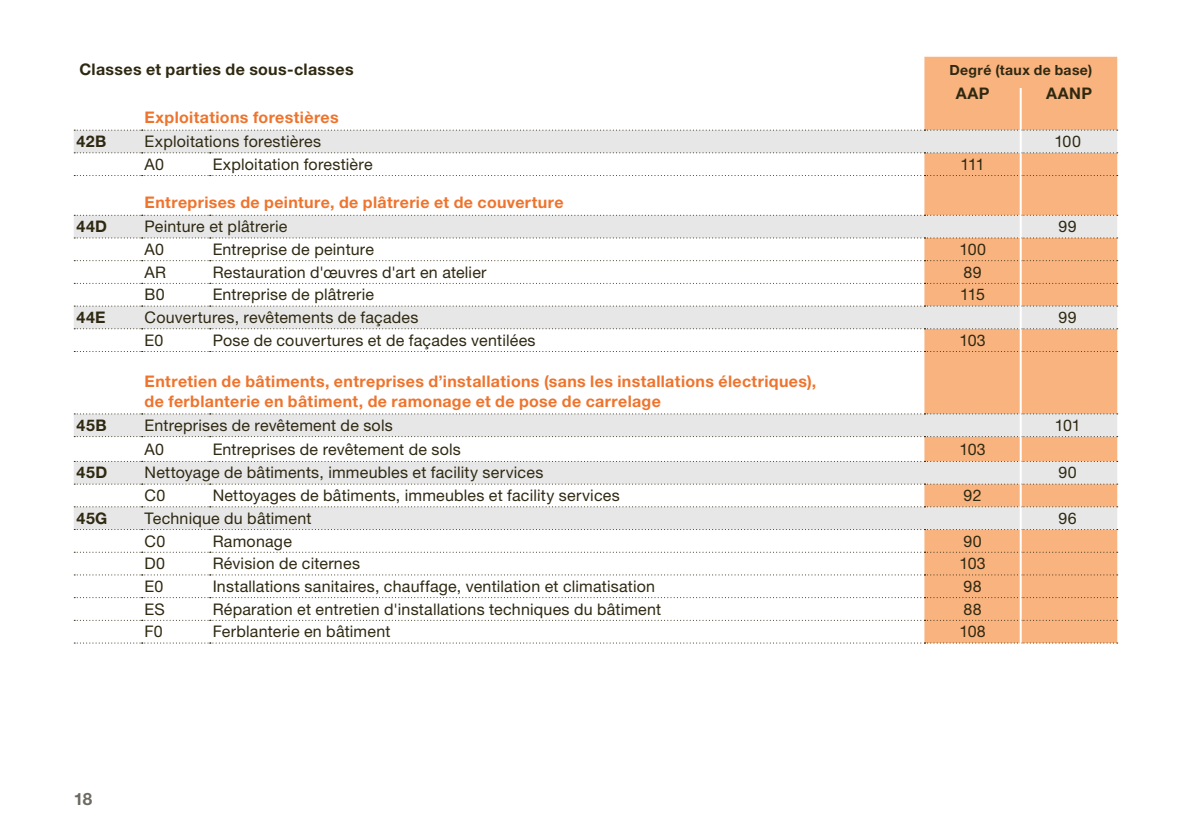
<style>
.page{position:relative;width:1191px;height:840px;background:#fff}
.page>*{position:absolute;margin:0;border:0;box-sizing:border-box;transform-origin:0 0}
.t1{font:700 17px "Helvetica Neue LT Std";color:#6d6a63}
.t2{font:16px "Helvetica Neue LT Std";letter-spacing:.015em;color:#2f2912}
.t3{font:700 16px/20px "Helvetica Neue LT Std";letter-spacing:.025em;color:#ee742d}
.t4{font:700 16px "Helvetica Neue LT Std";letter-spacing:.025em;color:#2f2912}
.t5{font:700 14px "Helvetica Neue LT Std";letter-spacing:.025em;color:#2f2912}
</style>
<div class="page">
<div style="left:924px;top:57px;width:193px;height:585px;background:#f8b37f"></div>
<svg style="left:74px;top:130px;width:1043px;height:398px"></svg>
<svg style="left:74px;top:574px;width:1043px;height:1px"></svg>
<svg style="left:924px;top:596px;width:193px;height:1px"></svg>
<svg style="left:74px;top:619px;width:1043px;height:1px"></svg>
<svg style="left:74px;top:642px;width:1043px;height:1px"></svg>
<svg style="left:74px;top:129px;width:1043px;height:1px"></svg>
<svg style="left:74px;top:152px;width:1043px;height:1px"></svg>
<svg style="left:74px;top:215px;width:1043px;height:1px"></svg>
<svg style="left:74px;top:237px;width:1043px;height:1px"></svg>
<svg style="left:74px;top:305px;width:1043px;height:1px"></svg>
<svg style="left:74px;top:328px;width:1043px;height:1px"></svg>
<svg style="left:74px;top:413px;width:1043px;height:1px"></svg>
<svg style="left:74px;top:436px;width:1043px;height:1px"></svg>
<svg style="left:74px;top:460px;width:1043px;height:1px"></svg>
<svg style="left:74px;top:483px;width:1043px;height:1px"></svg>
<svg style="left:74px;top:506px;width:1043px;height:1px"></svg>
<svg style="left:74px;top:528px;width:1043px;height:1px"></svg>
<svg style="left:74px;top:260px;width:1043px;height:1px"></svg>
<svg style="left:74px;top:283px;width:1043px;height:1px"></svg>
<svg style="left:74px;top:551px;width:1043px;height:1px"></svg>
<svg style="left:74px;top:175px;width:1043px;height:1px"></svg>
<svg style="left:74px;top:351px;width:1043px;height:1px"></svg>
<hr style="left:1019px;top:88px;width:2px;height:663px;background:#fff">
<p class="t4" style="left:79px;top:59px;width:276px">Classes et parties de sous-classes</p>
<p class="t5" style="left:949px;top:61px;width:144px">Degré (taux de base)</p>
<p class="t4" style="left:955px;top:83px;width:35px">AAP</p>
<p class="t4" style="left:1046px;top:83px;width:48px">AANP</p>
<p class="t3" style="left:145px;top:107px;width:196px">Exploitations forestières</p>
<p class="t4" style="left:77px;top:131px;width:31px">42B</p>
<p class="t2" style="left:145px;top:132px;width:178px">Exploitations forestières</p>
<p class="t2" style="left:1054px;top:132px;width:28px">100</p>
<p class="t2" style="left:145px;top:154px;width:21px">A0</p>
<p class="t2" style="left:213px;top:154px;width:161px">Exploitation forestière</p>
<p class="t2" style="left:960px;top:154px;width:26px">111</p>
<p class="t3" style="left:145px;top:192px;width:420px">Entreprises de peinture, de plâtrerie et de couverture</p>
<p class="t4" style="left:77px;top:216px;width:32px">44D</p>
<p class="t2" style="left:145px;top:217px;width:144px">Peinture et plâtrerie</p>
<p class="t2" style="left:1058px;top:217px;width:20px">99</p>
<p class="t2" style="left:145px;top:240px;width:21px">A0</p>
<p class="t2" style="left:213px;top:240px;width:163px">Entreprise de peinture</p>
<p class="t2" style="left:959px;top:240px;width:28px">100</p>
<p class="t2" style="left:145px;top:262px;width:23px">AR</p>
<p class="t2" style="left:213px;top:262px;width:275px">Restauration d'œuvres d'art en atelier</p>
<p class="t2" style="left:963px;top:262px;width:20px">89</p>
<p class="t2" style="left:145px;top:285px;width:22px">B0</p>
<p class="t2" style="left:213px;top:285px;width:163px">Entreprise de plâtrerie</p>
<p class="t2" style="left:960px;top:285px;width:26px">115</p>
<p class="t4" style="left:77px;top:307px;width:31px">44E</p>
<p class="t2" style="left:145px;top:308px;width:275px">Couvertures, revêtements de façades</p>
<p class="t2" style="left:1058px;top:308px;width:20px">99</p>
<p class="t2" style="left:145px;top:330px;width:20px">E0</p>
<p class="t2" style="left:213px;top:330px;width:324px">Pose de couvertures et de façades ventilées</p>
<p class="t2" style="left:959px;top:330px;width:28px">103</p>
<p class="t3" style="left:145px;top:370px;width:673px">Entretien de bâtiments, entreprises d’installations (sans les installations électriques), de ferblanterie en bâtiment, de ramonage et de pose de carrelage</p>
<p class="t4" style="left:77px;top:415px;width:32px">45B</p>
<p class="t2" style="left:145px;top:415px;width:250px">Entreprises de revêtement de sols</p>
<p class="t2" style="left:1054px;top:415px;width:27px">101</p>
<p class="t2" style="left:145px;top:439px;width:21px">A0</p>
<p class="t2" style="left:213px;top:439px;width:250px">Entreprises de revêtement de sols</p>
<p class="t2" style="left:959px;top:439px;width:28px">103</p>
<p class="t4" style="left:77px;top:462px;width:32px">45D</p>
<p class="t2" style="left:145px;top:463px;width:400px">Nettoyage de bâtiments, immeubles et facility services</p>
<p class="t2" style="left:1058px;top:463px;width:20px">90</p>
<p class="t2" style="left:145px;top:485px;width:22px">C0</p>
<p class="t2" style="left:213px;top:485px;width:408px">Nettoyages de bâtiments, immeubles et facility services</p>
<p class="t2" style="left:963px;top:485px;width:19px">92</p>
<p class="t4" style="left:77px;top:508px;width:32px">45G</p>
<p class="t2" style="left:145px;top:508px;width:168px">Technique du bâtiment</p>
<p class="t2" style="left:1058px;top:508px;width:20px">96</p>
<p class="t2" style="left:145px;top:531px;width:22px">C0</p>
<p class="t2" style="left:213px;top:531px;width:81px">Ramonage</p>
<p class="t2" style="left:963px;top:531px;width:20px">90</p>
<p class="t2" style="left:145px;top:553px;width:22px">D0</p>
<p class="t2" style="left:213px;top:553px;width:149px">Révision de citernes</p>
<p class="t2" style="left:959px;top:553px;width:28px">103</p>
<p class="t2" style="left:145px;top:576px;width:20px">E0</p>
<p class="t2" style="left:213px;top:576px;width:444px">Installations sanitaires, chauffage, ventilation et climatisation</p>
<p class="t2" style="left:963px;top:576px;width:20px">98</p>
<p class="t2" style="left:145px;top:599px;width:22px">ES</p>
<p class="t2" style="left:213px;top:599px;width:450px">Réparation et entretien d'installations techniques du bâtiment</p>
<p class="t2" style="left:963px;top:599px;width:20px">88</p>
<p class="t2" style="left:145px;top:621px;width:20px">F0</p>
<p class="t2" style="left:213px;top:621px;width:179px">Ferblanterie en bâtiment</p>
<p class="t2" style="left:959px;top:621px;width:28px">108</p>
<p class="t1" style="left:74px;top:787px;width:20px">18</p>
</div>
